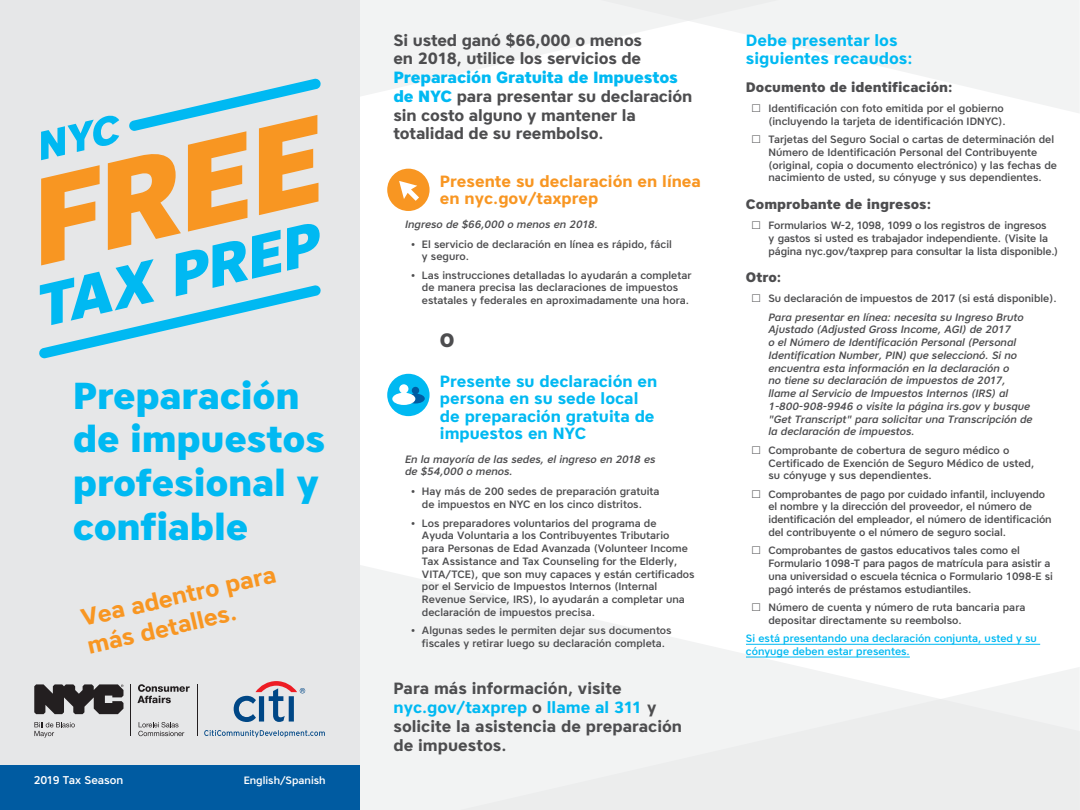
<style>
.page{position:relative;width:1080px;height:810px;background:#fff}
.page>*{position:absolute;margin:0;border:0;box-sizing:border-box;transform-origin:0 0}
.t1{font:800 37.5px/43.8px "Core Sans A75";letter-spacing:-.01em;color:#00b9f2}
.t2{font:700 23.75px/28.5px "Core Sans A65";color:#f89622}
.t3{font:800 19.38px "Core Sans A75";color:#4d4d4f}
.t4{font:700 16.25px/18.8px "Core Sans A65";letter-spacing:-.01em;color:#4d4d4f}
.t5{font:700 16.25px/17.5px "Core Sans A65";color:#00b9f2}
.t6{font:700 16.25px/17.5px "Core Sans A65";color:#f89622}
.t7{font:800 16.25px "Core Sans A75";letter-spacing:-.01em;color:#00b9f2}
.t8{font:800 13.75px "Core Sans A75";color:#4d4d4f}
.t9{font:500 11.25px "Core Sans A55";color:#fff}
.t10{font:500 10.62px/12.8px "Core Sans A55";color:#4d4d4f}
.t11{font:italic 500 10.62px/12.8px "Core Sans A55";color:#4d4d4f}
.t12{font:500 10.62px/12.8px "Core Sans A55";color:#00b9f2}
.t13{font:500 10.62px "Core Sans A55";color:#fff}
.s1{font-family:"Core Sans A75";font-weight:800;color:#00b9f2}
.s2{color:#00b9f2}
</style>
<div class="page">
<svg style="left:360px;top:565px;width:681px;height:102px"></svg>
<div style="left:360px;top:667px;width:720px;height:143px;background:#f2f3f3"></div>
<svg style="left:924px;top:0;width:155px;height:113px;fill:#f2f3f3"></svg>
<svg style="left:360px;top:0;width:564px;height:96px;fill:#f2f3f3"></svg>
<div style="left:0;top:0;width:360px;height:810px;background:#e6e7e8"></div>
<div style="left:0;top:766px;width:360px;height:44px;background:#005ba1"></div>
<div style="left:387px;top:374px;width:43px;height:42px;background:#00b9f2;border-radius:50%"></div>
<svg style="left:392px;top:384px;width:33px;height:21px"></svg>
<div style="left:387px;top:169px;width:43px;height:42px;background:#f89622;border-radius:50%"></div>
<svg style="left:399px;top:181px;width:20px;height:20px"></svg>
<hr style="left:746px;top:644px;width:294px;height:1px;background:#00b9f2">
<hr style="left:746px;top:657px;width:164px;height:1px;background:#00b9f2">
<svg style="left:39px;top:78px;width:282px;height:280px"></svg>
<svg style="left:138px;top:722px;width:46px;height:14px"></svg>
<svg style="left:34px;top:722px;width:41px;height:16px"></svg>
<hr style="left:131px;top:684px;width:1px;height:52px;background:#231f20">
<svg style="left:137px;top:684px;width:53px;height:19px"></svg>
<hr style="left:197px;top:684px;width:1px;height:52px;background:#231f20">
<svg style="left:234px;top:681px;width:71px;height:41px"></svg>
<svg style="left:204px;top:730px;width:121px;height:7px"></svg>
<svg style="left:34px;top:684px;width:89px;height:30px"></svg>
<svg style="left:753px;top:603px;width:7px;height:8px"></svg>
<h1 class="t1" style="left:73px;top:373px;width:254px">Preparación de impuestos profesional y confiable</h1>
<h2 class="t2" style="left:78px;top:604px;width:201px;rotate:-13deg">Vea adentro para más detalles.</h2>
<p class="t9" style="left:34px;top:773px;width:91px">2019 Tax Season</p>
<p class="t13" style="left:244px;top:773px;width:84px">English/Spanish</p>
<h3 class="t4" style="left:393px;top:30px;width:250px">Si usted ganó $66,000 o menos en 2018, utilice los servicios de</h3>
<h3 class="t7" style="left:393px;top:67px;width:286px">Preparación Gratuita de Impuestos</h3>
<h3 class="t4" style="left:393px;top:86px;width:300px"><span class="s1">de NYC</span> para presentar su declaración sin costo alguno y mantener la totalidad de su reembolso.</h3>
<h3 class="t6" style="left:440px;top:172px;width:263px">Presente su declaración en línea en nyc.gov/taxprep</h3>
<p class="t11" style="left:405px;top:217px;width:194px">Ingreso de $66,000 o menos en 2018.</p>
<p class="t10" style="left:422px;top:237px;width:251px;text-indent:-11px">• El servicio de declaración en línea es rápido, fácil y seguro.</p>
<p class="t10" style="left:422px;top:268px;width:271px;text-indent:-11px">• Las instrucciones detalladas lo ayudarán a completar de manera precisa las declaraciones de impuestos estatales y federales en aproximadamente una hora.</p>
<h3 class="t3" style="left:440px;top:327px;width:16px">O</h3>
<h3 class="t5" style="left:440px;top:372px;width:219px">Presente su declaración en persona en su sede local de preparación gratuita de impuestos en NYC</h3>
<p class="t11" style="left:405px;top:452px;width:252px">En la mayoría de las sedes, el ingreso en 2018 es de $54,000 o menos.</p>
<p class="t10" style="left:411px;top:485px;width:250px;text-align:center">• Hay más de 200 sedes de preparación gratuita de impuestos en NYC en los cinco distritos.</p>
<p class="t10" style="left:422px;top:516px;width:274px;text-indent:-11px">• Los preparadores voluntarios del programa de<br>Ayuda Voluntaria a los Contribuyentes Tributario para Personas de Edad Avanzada (Volunteer Income Tax Assistance and Tax Counseling for the Elderly, VITA/TCE), que son muy capaces y están certificados por el Servicio de Impuestos Internos (Internal Revenue Service, IRS), lo ayudarán a completar una declaración de impuestos precisa.</p>
<p class="t10" style="left:411px;top:624px;width:263px;text-align:center">• Algunas sedes le permiten dejar sus documentos fiscales y retirar luego su declaración completa.</p>
<h3 class="t4" style="left:393px;top:679px;width:290px">Para más información, visite <span class="s2">nyc.gov/taxprep</span> o <span class="s2">llame al 311</span> y solicite la asistencia de preparación de impuestos.</h3>
<h3 class="t5" style="left:746px;top:30px;width:168px;line-height:18.8px">Debe presentar los siguientes recaudos:</h3>
<p class="t8" style="left:746px;top:78px;width:208px">Documento de identificación:</p>
<p class="t10" style="left:768px;top:102px;width:239px">Identificación con foto emitida por el gobierno (incluyendo la tarjeta de identificación IDNYC).</p>
<p class="t10" style="left:768px;top:133px;width:290px">Tarjetas del Seguro Social o cartas de determinación del Número de Identificación Personal del Contribuyente (original, copia o documento electrónico) y las fechas de nacimiento de usted, su cónyuge y sus dependientes.</p>
<p class="t8" style="left:746px;top:195px;width:187px">Comprobante de ingresos:</p>
<p class="t10" style="left:768px;top:219px;width:291px">Formularios W-2, 1098, 1099 o los registros de ingresos<br>y gastos si usted es trabajador independiente. (Visite la página nyc.gov/taxprep para consultar la lista disponible.)</p>
<p class="t8" style="left:746px;top:268px;width:37px">Otro:</p>
<p class="t10" style="left:768px;top:292px;width:290px">Su declaración de impuestos de 2017 (si está disponible).</p>
<p class="t11" style="left:768px;top:310px;width:266px">Para presentar en línea: necesita su Ingreso Bruto Ajustado (Adjusted Gross Income, AGI) de 2017<br>o el Número de Identificación Personal (Personal Identification Number, PIN) que seleccionó. Si no encuentra esta información en la declaración o<br>no tiene su declaración de impuestos de 2017, llame al Servicio de Impuestos Internos (IRS) al 1-800-908-9946 o visite la página irs.gov y busque "Get Transcript" para solicitar una Transcripción de la declaración de impuestos.</p>
<p class="t10" style="left:768px;top:444px;width:267px">Comprobante de cobertura de seguro médico o<br>Certificado de Exención de Seguro Médico de usted, su cónyuge y sus dependientes.</p>
<p class="t10" style="left:768px;top:487px;width:285px">Comprobantes de pago por cuidado infantil, incluyendo el nombre y la dirección del proveedor, el número de identificación del empleador, el número de identificación del contribuyente o el número de seguro social.</p>
<p class="t10" style="left:768px;top:544px;width:286px">Comprobantes de gastos educativos tales como el Formulario 1098-T para pagos de matrícula para asistir a una universidad o escuela técnica o Formulario 1098-E si pagó interés de préstamos estudiantiles.</p>
<p class="t10" style="left:768px;top:601px;width:258px">Número de cuenta y número de ruta bancaria para depositar directamente su reembolso.</p>
<p class="t12" style="left:746px;top:632px;width:293px">Si está presentando una declaración conjunta, usted y su cónyuge deben estar presentes.</p>
</div>
